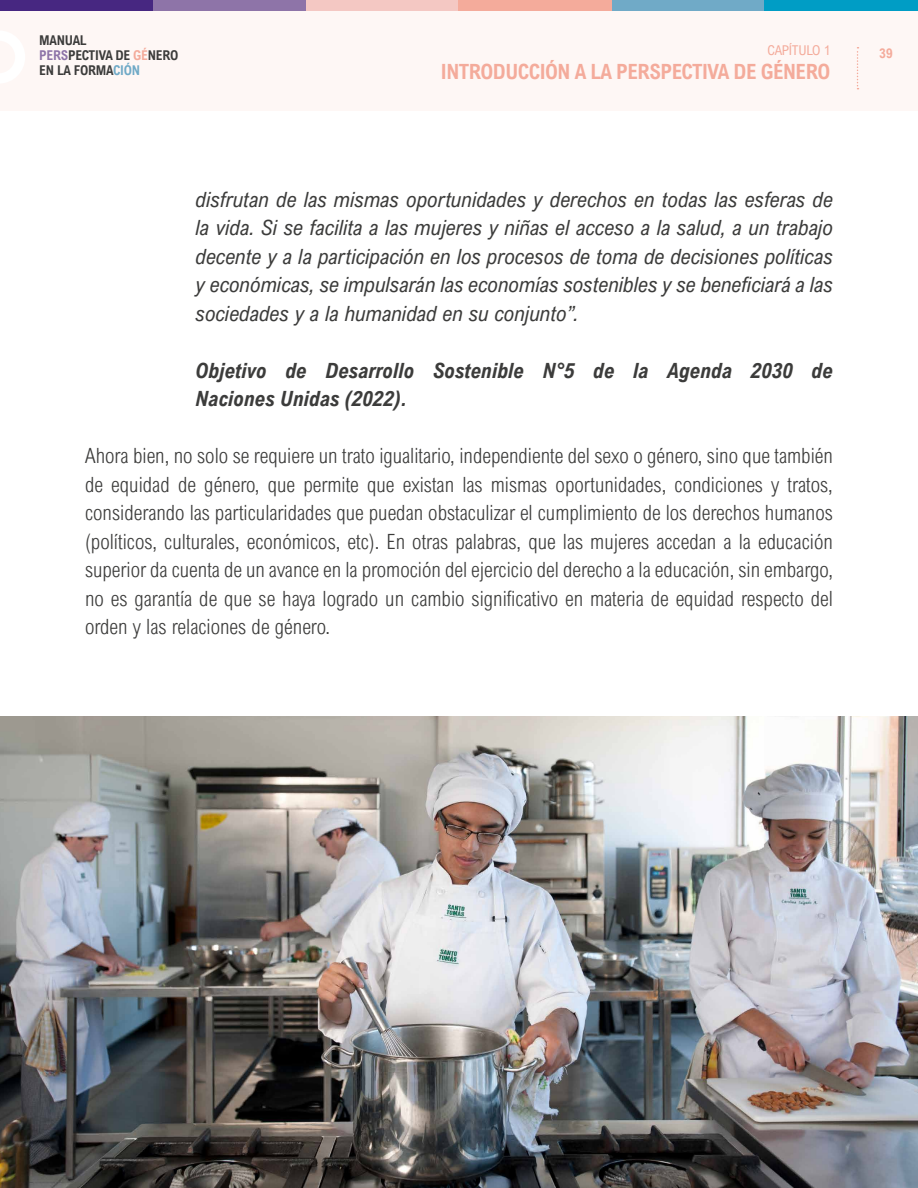
<style>
.page{position:relative;width:918px;height:1188px;background:#fff}
.page>*{position:absolute;margin:0;border:0;box-sizing:border-box;transform-origin:0 0}
.t1{font:300 21px/28.5px "Arial Nova Cond";color:#3c3c3b;text-align:justify}
.t2{font:italic 21px/28.5px "Arial Nova Cond";color:#3c3c3b;text-align:justify}
.t3{font:italic 700 21px/28.5px "Arial Nova Cond";color:#3c3c3b}
.t4{font:700 21px "Arial Nova Cond";letter-spacing:-.025em;color:#f4ab9b}
.t5{font:700 13.5px/15px "Arial Nova Cond";letter-spacing:-.02em;color:#3c3c3b}
.t6{font:13.5px "Arial Nova Cond";letter-spacing:-.025em;color:#f4ab9b}
.t7{font:700 13.5px "Arial Nova Cond";color:#f4ab9b}
.s1{color:#8e74a8}
.s2{color:#f4ab9b}
.s3{color:#70aac7}
</style>
<div class="page">
<div style="left:0;top:0;width:918px;height:111px;background:#fef7f5"></div>
<svg style="left:857px;top:47px;width:2px;height:42px"></svg>
<div style="left:305px;top:0;width:153px;height:10px;background:#f4c8c3"></div>
<div style="left:152px;top:0;width:154px;height:10px;background:#8e74a8"></div>
<div style="left:611px;top:0;width:154px;height:10px;background:#70aac7"></div>
<div style="left:458px;top:0;width:154px;height:10px;background:#f4ab9b"></div>
<div style="left:765px;top:0;width:153px;height:10px;background:#009dc5"></div>
<div style="left:0;top:0;width:152px;height:10px;background:#472781"></div>
<img style="left:0;top:716px;width:918px;height:472px">
<p class="t5" style="left:39px;top:33px;width:141px">MANUAL<br><span class="s1">PERS</span>PECTIVA DE <span class="s2">GÉ</span>NERO<br>EN LA FORMA<span class="s3">CIÓN</span></p>
<p class="t6" style="left:768px;top:42px;width:64px">CAPÍTULO 1</p>
<p class="t4" style="left:441px;top:59px;width:391px">INTRODUCCIÓN A LA PERSPECTIVA DE GÉNERO</p>
<p class="t2" style="left:196px;top:185px;width:639px">disfrutan de las mismas oportunidades y derechos en todas las esferas de la vida. Si se facilita a las mujeres y niñas el acceso a la salud, a un trabajo decente y a la participación en los procesos de toma de decisiones políticas y económicas, se impulsarán las economías sostenibles y se beneficiará a las sociedades y a la humanidad en su conjunto”.</p>
<p class="t3" style="left:196px;top:355px;width:639px">Objetivo de Desarrollo Sostenible N°5 de la Agenda 2030 de<br>Naciones Unidas (2022).</p>
<p class="t1" style="left:85px;top:441px;width:749px">Ahora bien, no solo se requiere un trato igualitario, independiente del sexo o género, sino que también de equidad de género, que permite que existan las mismas oportunidades, condiciones y tratos, considerando las particularidades que puedan obstaculizar el cumplimiento de los derechos humanos (políticos, culturales, económicos, etc). En otras palabras, que las mujeres accedan a la educación superior da cuenta de un avance en la promoción del ejercicio del derecho a la educación, sin embargo, no es garantía de que se haya logrado un cambio significativo en materia de equidad respecto del orden y las relaciones de género.</p>
<p class="t7" style="left:879px;top:44px;width:15px">39</p>
</div>
